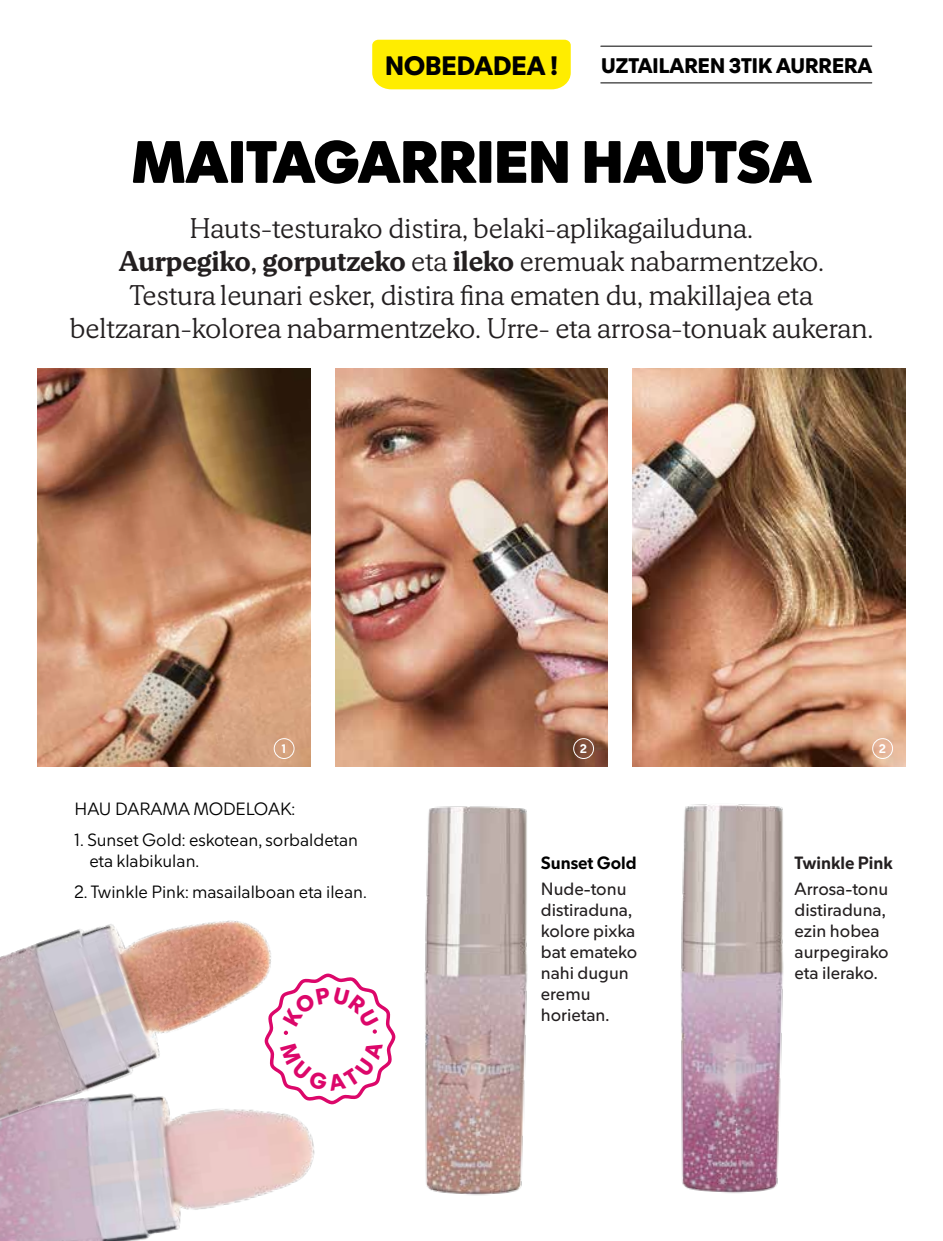
<style>
.page{position:relative;width:943px;height:1241px;background:#fff}
.page>*{position:absolute;margin:0;border:0;box-sizing:border-box;transform-origin:0 0}
.t1{font:900 58.8px "Mercadona Sans";color:#000}
.t2{font:300 28px/33.2px "Mercadona Serif";color:#231f20;text-align:center}
.t3{font:800 26.25px "Mercadona Sans";letter-spacing:-.005em;color:#000}
.t4{font:800 20.82px "Mercadona Sans";color:#000}
.t5{font:17.5px/21px "Mercadona Sans";color:#231f20}
.t6{font:300 17.5px/21px "Mercadona Sans";color:#000}
.t7{font:700 17.5px "Mercadona Sans";color:#231f20}
.t8{font:700 17.5px "Mercadona Sans";color:#000}
.t9{font:700 12.25px "Mercadona Sans";color:#fff}
.s1{font-weight:700}
.s2{font-weight:400}
</style>
<div class="page">
<img style="left:38px;top:369px;width:272px;height:397px">
<img style="left:335px;top:369px;width:272px;height:397px">
<img style="left:632px;top:369px;width:273px;height:397px">
<img style="left:0;top:1196px;width:257px;height:44px">
<img style="left:0;top:920px;width:315px;height:276px">
<div style="left:274px;top:738px;width:20px;height:20px;border:1px solid #fff;border-radius:50%"></div>
<div style="left:573px;top:738px;width:21px;height:20px;border:1px solid #fff;border-radius:50%"></div>
<div style="left:872px;top:738px;width:21px;height:20px;border:1px solid #fff;border-radius:50%"></div>
<hr style="left:600px;top:46px;width:271px;height:1px;background:#000">
<hr style="left:600px;top:82px;width:271px;height:1px;background:#000">
<img style="left:424px;top:806px;width:104px;height:390px">
<img style="left:680px;top:804px;width:104px;height:390px">
<div style="left:372px;top:40px;width:198px;height:49px;background:#ffed00"></div>
<svg style="left:259px;top:968px;width:137px;height:141px"></svg>
<p class="t3" style="left:385px;top:46px;width:174px">NOBEDADEA !</p>
<p class="t4" style="left:601px;top:50px;width:273px">UZTAILAREN 3TIK AURRERA</p>
<h1 class="t1" style="left:132px;top:119px;width:681px">MAITAGARRIEN HAUTSA</h1>
<p class="t2" style="left:69px;top:210px;width:805px">Hauts-testurako distira, belaki-aplikagailuduna.<br><span class="s1">Aurpegiko</span><span class="s2">,</span> <span class="s1">gorputzeko</span> eta <span class="s1">ileko</span> eremuak nabarmentzeko.<br>Testura leunari esker, distira fina ematen du, makillajea eta beltzaran-kolorea nabarmentzeko. Urre- eta arrosa-tonuak aukeran.</p>
<p class="t9" style="left:282px;top:739px;width:6px">1</p>
<p class="t9" style="left:580px;top:739px;width:8px">2</p>
<p class="t9" style="left:879px;top:739px;width:8px">2</p>
<p class="t6" style="left:74px;top:797px;width:222px">HAU DARAMA MODELOAK:</p>
<p class="t6" style="left:89px;top:828px;width:270px;text-indent:-15px">1. Sunset Gold: eskotean, sorbaldetan eta klabikulan.</p>
<p class="t6" style="left:74px;top:880px;width:294px">2. Twinkle Pink: masailalboan eta ilean.</p>
<p class="t8" style="left:541px;top:850px;width:97px">Sunset Gold</p>
<p class="t5" style="left:541px;top:877px;width:98px">Nude-tonu distiraduna, kolore pixka bat emateko nahi dugun eremu horietan.</p>
<p class="t7" style="left:794px;top:850px;width:100px">Twinkle Pink</p>
<p class="t5" style="left:794px;top:877px;width:96px">Arrosa-tonu distiraduna, ezin hobea aurpegirako eta ilerako.</p>
</div>
